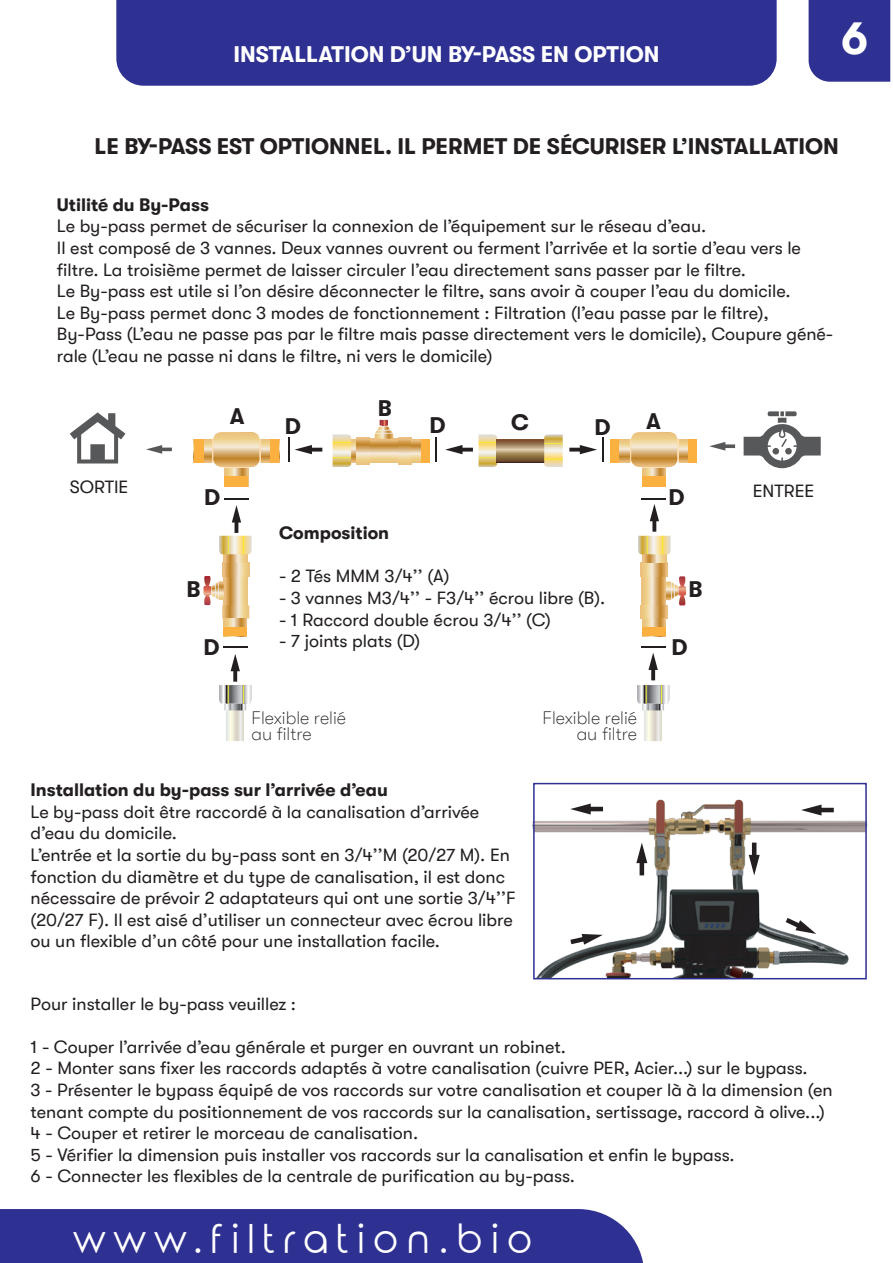
<style>
.page{position:relative;width:893px;height:1263px;background:#fff}
.page>*{position:absolute;margin:0;border:0;box-sizing:border-box;transform-origin:0 0}
.t1{font:700 45px "GT Walsheim";color:#fff}
.t2{font:39px "Rounded Elegance";letter-spacing:.2em;color:#fff}
.t3{font:700 22.5px "GT Walsheim";color:#231f20}
.t4{font:700 22.5px "GT Walsheim";color:#fff}
.t5{font:18px/21.6px "GT Walsheim";color:#231f20}
.t6{font:700 18px "GT Walsheim";color:#231f20}
.t7{font:100 18px/16.5px "GT Walsheim";color:#231f20}
</style>
<div class="page">
<svg style="left:351px;top:439px;width:5px;height:23px"></svg>
<hr style="left:642px;top:467px;width:24px;height:2px;background:#fdddb1">
<svg style="left:629px;top:432px;width:50px;height:35px;background:#e4c189"></svg>
<svg style="left:619px;top:439px;width:10px;height:23px"></svg>
<svg style="left:679px;top:439px;width:10px;height:23px"></svg>
<svg style="left:643px;top:469px;width:23px;height:7px"></svg>
<hr style="left:224px;top:467px;width:24px;height:2px;background:#fdddb1">
<svg style="left:212px;top:432px;width:49px;height:35px;background:#e4c188"></svg>
<svg style="left:203px;top:439px;width:9px;height:23px"></svg>
<svg style="left:261px;top:439px;width:9px;height:23px"></svg>
<svg style="left:225px;top:469px;width:23px;height:7px"></svg>
<svg style="left:369px;top:439px;width:29px;height:24px"></svg>
<svg style="left:356px;top:437px;width:13px;height:27px"></svg>
<svg style="left:398px;top:437px;width:14px;height:27px"></svg>
<svg style="left:374px;top:420px;width:20px;height:19px"></svg>
<svg style="left:222px;top:563px;width:27px;height:13px"></svg>
<svg style="left:203px;top:576px;width:46px;height:43px"></svg>
<svg style="left:642px;top:576px;width:24px;height:29px"></svg>
<svg style="left:640px;top:563px;width:27px;height:13px"></svg>
<svg style="left:640px;top:605px;width:27px;height:14px"></svg>
<svg style="left:666px;top:576px;width:20px;height:30px"></svg>
<svg style="left:333px;top:434px;width:18px;height:33px"></svg>
<div style="left:270px;top:439px;width:9px;height:23px;background:#fbb03f"></div>
<div style="left:225px;top:476px;width:23px;height:10px;background:#fbb03f"></div>
<div style="left:194px;top:439px;width:9px;height:23px;background:#fbb03f"></div>
<div style="left:643px;top:476px;width:23px;height:10px;background:#fbb03f"></div>
<div style="left:689px;top:439px;width:8px;height:23px;background:#fbb03f"></div>
<svg style="left:224px;top:554px;width:23px;height:9px"></svg>
<svg style="left:643px;top:554px;width:23px;height:9px"></svg>
<svg style="left:224px;top:618px;width:23px;height:9px"></svg>
<svg style="left:642px;top:618px;width:23px;height:9px"></svg>
<div style="left:224px;top:627px;width:23px;height:9px;background:#fbb03f"></div>
<div style="left:642px;top:627px;width:23px;height:9px;background:#fbb03f"></div>
<svg style="left:224px;top:498px;width:25px;height:1px"></svg>
<hr style="left:642px;top:498px;width:24px;height:2px;background:#231f20">
<hr style="left:642px;top:646px;width:24px;height:2px;background:#231f20">
<hr style="left:223px;top:646px;width:24px;height:2px;background:#231f20">
<hr style="left:288px;top:438px;width:2px;height:24px;background:#231f20">
<svg style="left:295px;top:445px;width:27px;height:9px"></svg>
<svg style="left:219px;top:505px;width:33px;height:49px"></svg>
<svg style="left:638px;top:504px;width:33px;height:50px"></svg>
<svg style="left:479px;top:434px;width:18px;height:33px"></svg>
<div style="left:610px;top:439px;width:9px;height:23px;background:#fbb03f"></div>
<svg style="left:412px;top:439px;width:9px;height:23px"></svg>
<div style="left:421px;top:439px;width:9px;height:23px;background:#fbb03f"></div>
<svg style="left:497px;top:439px;width:47px;height:23px"></svg>
<svg style="left:544px;top:434px;width:19px;height:33px"></svg>
<hr style="left:435px;top:438px;width:2px;height:24px;background:#231f20">
<svg style="left:445px;top:445px;width:28px;height:9px"></svg>
<svg style="left:569px;top:438px;width:34px;height:24px"></svg>
<svg style="left:219px;top:654px;width:32px;height:87px"></svg>
<svg style="left:637px;top:653px;width:32px;height:88px"></svg>
<div style="left:809px;top:0;width:81px;height:82px;background:#2e3092"></div>
<div style="left:0;top:1209px;width:643px;height:54px;background:#2e3092"></div>
<div style="left:116px;top:0;width:661px;height:86px;background:#2e3092"></div>
<img style="left:532px;top:799px;width:336px;height:177px">
<svg style="left:801px;top:804px;width:33px;height:11px"></svg>
<svg style="left:570px;top:803px;width:33px;height:11px"></svg>
<svg style="left:786px;top:918px;width:30px;height:16px"></svg>
<svg style="left:570px;top:934px;width:33px;height:11px"></svg>
<svg style="left:749px;top:843px;width:11px;height:32px"></svg>
<svg style="left:636px;top:843px;width:11px;height:32px"></svg>
<div style="left:533px;top:783px;width:334px;height:196px;border:2px solid #2e3092"></div>
<svg style="left:709px;top:442px;width:26px;height:9px"></svg>
<svg style="left:744px;top:411px;width:77px;height:57px"></svg>
<div style="left:772px;top:448px;width:7px;height:6px;background:#57585a;border-radius:50%"></div>
<div style="left:785px;top:448px;width:7px;height:6px;background:#57585a;border-radius:50%"></div>
<svg style="left:70px;top:412px;width:55px;height:51px"></svg>
<svg style="left:146px;top:445px;width:26px;height:9px"></svg>
<p class="t4" style="left:233px;top:41px;width:427px">INSTALLATION D’UN BY-PASS EN OPTION</p>
<h1 class="t1" style="left:841px;top:14px;width:28px">6</h1>
<p class="t3" style="left:94px;top:134px;width:746px">LE BY-PASS EST OPTIONNEL. IL PERMET DE SÉCURISER L’INSTALLATION</p>
<p class="t6" style="left:57px;top:194px;width:154px">Utilité du By-Pass</p>
<p class="t5" style="left:57px;top:215px;width:778px">Le by-pass permet de sécuriser la connexion de l’équipement sur le réseau d’eau.<br>Il est composé de 3 vannes. Deux vannes ouvrent ou ferment l’arrivée et la sortie d’eau vers le filtre. La troisième permet de laisser circuler l’eau directement sans passer par le filtre.<br>Le By-pass est utile si l’on désire déconnecter le filtre, sans avoir à couper l’eau du domicile.<br>Le By-pass permet donc 3 modes de fonctionnement : Filtration (l’eau passe par le filtre), By-Pass (L’eau ne passe pas par le filtre mais passe directement vers le domicile), Coupure géné&shy;rale (L’eau ne passe ni dans le filtre, ni vers le domicile)</p>
<p class="t3" style="left:378px;top:396px;width:16px">B</p>
<p class="t3" style="left:230px;top:403px;width:16px">A</p>
<p class="t3" style="left:646px;top:409px;width:16px">A</p>
<p class="t3" style="left:511px;top:410px;width:19px">C</p>
<p class="t3" style="left:285px;top:414px;width:18px">D</p>
<p class="t3" style="left:430px;top:413px;width:18px">D</p>
<p class="t3" style="left:594px;top:415px;width:18px">D</p>
<p class="t5" style="left:70px;top:476px;width:60px">SORTIE</p>
<p class="t5" style="left:753px;top:480px;width:63px">ENTREE</p>
<p class="t3" style="left:204px;top:485px;width:18px">D</p>
<p class="t3" style="left:668px;top:485px;width:18px">D</p>
<p class="t6" style="left:279px;top:523px;width:112px">Composition</p>
<p class="t5" style="left:279px;top:566px;width:172px">- 2 Tés MMM 3/4’’ (A)</p>
<p class="t5" style="left:279px;top:587px;width:328px">- 3 vannes M3/4’’ - F3/4’’ écrou libre (B).</p>
<p class="t5" style="left:279px;top:609px;width:273px">- 1 Raccord double écrou 3/4’’ (C)</p>
<p class="t5" style="left:279px;top:630px;width:143px">- 7 joints plats (D)</p>
<p class="t3" style="left:186px;top:576px;width:16px">B</p>
<p class="t3" style="left:689px;top:576px;width:16px">B</p>
<p class="t3" style="left:203px;top:635px;width:18px">D</p>
<p class="t3" style="left:671px;top:635px;width:18px">D</p>
<p class="t7" style="left:251px;top:709px;width:96px">Flexible relié au filtre</p>
<p class="t7" style="left:542px;top:709px;width:96px;text-align:right">Flexible relié au filtre</p>
<p class="t6" style="left:31px;top:780px;width:359px">Installation du by-pass sur l’arrivée d’eau</p>
<p class="t5" style="left:31px;top:801px;width:486px">Le by-pass doit être raccordé à la canalisation d’arrivée d’eau du domicile.<br>L’entrée et la sortie du by-pass sont en 3/4’’M (20/27 M). En fonction du diamètre et du type de canalisation, il est donc nécessaire de prévoir 2 adaptateurs qui ont une sortie 3/4’’F (20/27 F). Il est aisé d’utiliser un connecteur avec écrou libre ou un flexible d’un côté pour une installation facile.</p>
<p class="t5" style="left:31px;top:993px;width:267px">Pour installer le by-pass veuillez :</p>
<p class="t5" style="left:31px;top:1036px;width:803px">1 - Couper l’arrivée d’eau générale et purger en ouvrant un robinet.<br>2 - Monter sans fixer les raccords adaptés à votre canalisation (cuivre PER, Acier...) sur le bypass.<br>3 - Présenter le bypass équipé de vos raccords sur votre canalisation et couper là à la dimension (en tenant compte du positionnement de vos raccords sur la canalisation, sertissage, raccord à olive...)<br>4 - Couper et retirer le morceau de canalisation.<br>5 - Vérifier la dimension puis installer vos raccords sur la canalisation et enfin le bypass.<br>6 - Connecter les flexibles de la centrale de purification au by-pass.</p>
<h2 class="t2" style="left:73px;top:1216px;width:461px">www.filtration.bio</h2>
</div>
